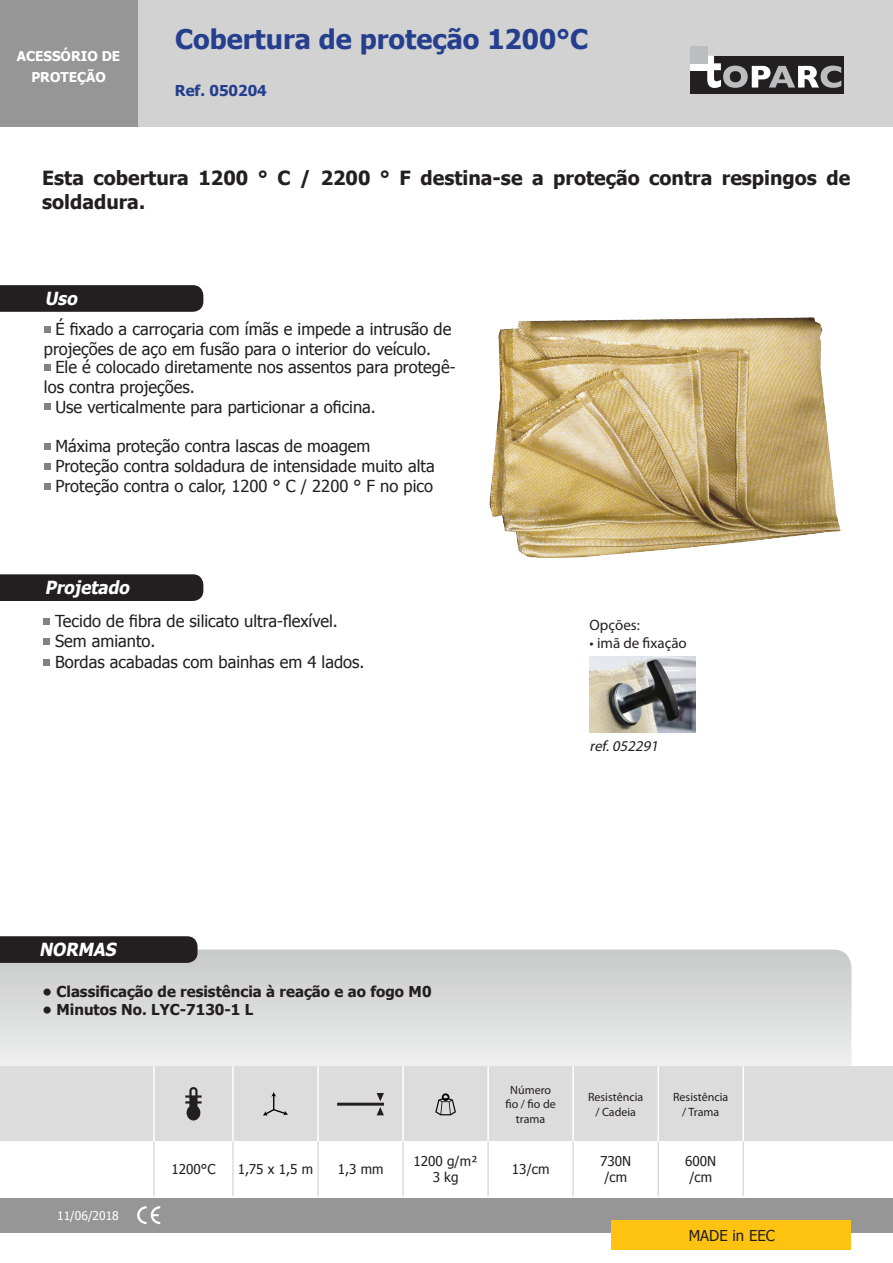
<style>
.page{position:relative;width:893px;height:1263px;background:#fff}
.page>*{position:absolute;margin:0;border:0;box-sizing:border-box;transform-origin:0 0}
.t1{font:700 27px "Tahoma";color:#253f8e}
.t2{font:700 19.5px/24px "Tahoma";color:#231f20}
.t3{font:italic 700 18px "Tahoma";color:#fff;scale:.95 1}
.t4{font:16.5px/19.8px "Tahoma";color:#231f20}
.t5{font:700 15px "Tahoma";color:#231f20}
.t6{font:15px "Myriad Pro";color:#231f20}
.t7{font:700 15px "Tahoma";color:#253f8e}
.t8{font:italic 15px "Myriad Pro";color:#231f20}
.t9{font:15px "Tahoma";color:#231f20}
.t10{font:13.5px "Tahoma";color:#231f20}
.t11{font:700 13.5px/21px "Tahoma";color:#fff;text-align:center}
.t12{font:12px/14.4px "Myriad Pro";color:#231f20;text-align:center}
.t13{font:12px "Tahoma";color:#fff}
</style>
<div class="page">
<div style="left:137px;top:0;width:756px;height:127px;background:#d2d2d2"></div>
<div style="left:0;top:1198px;width:893px;height:34px;background:#969696"></div>
<div style="left:0;top:0;width:137px;height:127px;background:#969696"></div>
<div style="left:611px;top:1220px;width:239px;height:30px;background:#fec210"></div>
<img style="left:489px;top:317px;width:352px;height:241px">
<svg style="left:0;top:949px;width:851px;height:117px;background:#dbdcdb"></svg>
<div style="left:0;top:1066px;width:893px;height:75px;background:#dcdcdc"></div>
<svg style="left:137px;top:1206px;width:23px;height:18px"></svg>
<div style="left:690px;top:56px;width:153px;height:37px;background:#231f20"></div>
<svg style="left:707px;top:56px;width:134px;height:32px"></svg>
<svg style="left:690px;top:63px;width:17px;height:7px"></svg>
<div style="left:690px;top:46px;width:17px;height:17px;background:#bcbdc0"></div>
<svg style="left:0;top:285px;width:203px;height:27px;background:#272324"></svg>
<div style="left:0;top:574px;width:203px;height:27px;background:#231f20"></div>
<div style="left:44px;top:326px;width:6px;height:7px;background:#808285"></div>
<svg style="left:44px;top:364px;width:6px;height:6px"></svg>
<svg style="left:44px;top:404px;width:6px;height:6px"></svg>
<div style="left:44px;top:443px;width:6px;height:7px;background:#808285"></div>
<svg style="left:44px;top:463px;width:6px;height:6px"></svg>
<svg style="left:44px;top:483px;width:6px;height:6px"></svg>
<svg style="left:44px;top:618px;width:6px;height:6px"></svg>
<svg style="left:44px;top:638px;width:6px;height:6px"></svg>
<svg style="left:44px;top:659px;width:6px;height:6px"></svg>
<svg style="left:0;top:936px;width:198px;height:27px;background:#272324"></svg>
<img style="left:590px;top:656px;width:106px;height:76px">
<hr style="left:153px;top:1066px;width:2px;height:75px;background:#fff">
<hr style="left:232px;top:1066px;width:2px;height:75px;background:#fff">
<hr style="left:153px;top:1141px;width:2px;height:55px;background:#dcdcdc">
<hr style="left:232px;top:1141px;width:2px;height:55px;background:#dcdcdc">
<hr style="left:317px;top:1141px;width:2px;height:55px;background:#dcdcdc">
<hr style="left:402px;top:1141px;width:2px;height:55px;background:#dcdcdc">
<hr style="left:487px;top:1141px;width:2px;height:55px;background:#dcdcdc">
<hr style="left:572px;top:1141px;width:2px;height:55px;background:#dcdcdc">
<hr style="left:657px;top:1141px;width:2px;height:55px;background:#dcdcdc">
<hr style="left:742px;top:1141px;width:2px;height:55px;background:#dcdcdc">
<hr style="left:317px;top:1066px;width:2px;height:75px;background:#fff">
<hr style="left:402px;top:1066px;width:2px;height:75px;background:#fff">
<hr style="left:487px;top:1066px;width:2px;height:75px;background:#fff">
<hr style="left:572px;top:1066px;width:2px;height:75px;background:#fff">
<hr style="left:657px;top:1066px;width:2px;height:75px;background:#fff">
<hr style="left:742px;top:1066px;width:2px;height:75px;background:#fff">
<svg style="left:185px;top:1087px;width:17px;height:33px"></svg>
<svg style="left:263px;top:1092px;width:25px;height:23px"></svg>
<hr style="left:337px;top:1103px;width:47px;height:3px;background:#231f20">
<svg style="left:377px;top:1093px;width:7px;height:8px"></svg>
<svg style="left:377px;top:1107px;width:7px;height:8px"></svg>
<svg style="left:435px;top:1093px;width:21px;height:22px"></svg>
<p class="t11" style="left:17px;top:45px;width:105px">ACESSÓRIO DE<br>PROTEÇÃO</p>
<p class="t1" style="left:175px;top:20px;width:415px">Cobertura de proteção 1200°C</p>
<p class="t7" style="left:175px;top:80px;width:93px">Ref. 050204</p>
<p class="t2" style="left:42px;top:165px;width:810px">Esta cobertura 1200 ° C / 2200 ° F destina-se a proteção contra respingos de soldadura.</p>
<p class="t3" style="left:45px;top:286px;width:39px">Uso</p>
<p class="t4" style="left:44px;top:319px;width:409px;text-indent:11px">É fixado a carroçaria com ímãs e impede a intrusão de projeções de aço em fusão para o interior do veículo.</p>
<p class="t4" style="left:44px;top:356px;width:413px;text-indent:11px">Ele é colocado diretamente nos assentos para protegê&shy;los contra projeções.</p>
<p class="t4" style="left:55px;top:396px;width:322px">Use verticalmente para particionar a oficina.</p>
<p class="t4" style="left:55px;top:436px;width:316px">Máxima proteção contra lascas de moagem</p>
<p class="t4" style="left:55px;top:455px;width:381px">Proteção contra soldadura de intensidade muito alta</p>
<p class="t4" style="left:55px;top:475px;width:379px">Proteção contra o calor, 1200 ° C / 2200 ° F no pico</p>
<p class="t3" style="left:45px;top:575px;width:94px">Projetado</p>
<p class="t4" style="left:55px;top:610px;width:284px">Tecido de fibra de silicato ultra-flexível.</p>
<p class="t4" style="left:55px;top:630px;width:102px">Sem amianto.</p>
<p class="t4" style="left:55px;top:651px;width:311px">Bordas acabadas com bainhas em 4 lados.</p>
<p class="t6" style="left:590px;top:615px;width:52px">Opções:</p>
<p class="t6" style="left:590px;top:633px;width:99px">• imã de fixação</p>
<p class="t8" style="left:590px;top:737px;width:73px">ref.052291</p>
<p class="t3" style="left:39px;top:937px;width:86px">NORMAS</p>
<p class="t5" style="left:43px;top:981px;width:391px">• Classificação de resistência à reação e ao fogo M0</p>
<p class="t5" style="left:43px;top:999px;width:212px">• Minutos No. LYC-7130-1 L</p>
<p class="t13" style="left:57px;top:1207px;width:63px">11/06/2018</p>
<p class="t10" style="left:171px;top:1160px;width:45px">1200°C</p>
<p class="t10" style="left:238px;top:1160px;width:77px">1,75 x 1,5 m</p>
<p class="t10" style="left:338px;top:1160px;width:47px">1,3 mm</p>
<p class="t10" style="left:413px;top:1152px;width:66px">1200 g/m²</p>
<p class="t10" style="left:433px;top:1168px;width:27px">3 kg</p>
<p class="t12" style="left:510px;top:1082px;width:42px">Número</p>
<p class="t12" style="left:505px;top:1097px;width:52px">fio / fio de trama</p>
<p class="t10" style="left:512px;top:1160px;width:39px">13/cm</p>
<p class="t12" style="left:588px;top:1090px;width:57px">Resistência</p>
<p class="t12" style="left:595px;top:1104px;width:42px">/ Cadeia</p>
<p class="t10" style="left:600px;top:1152px;width:33px">730N</p>
<p class="t10" style="left:604px;top:1168px;width:24px">/cm</p>
<p class="t12" style="left:673px;top:1090px;width:57px">Resistência</p>
<p class="t12" style="left:682px;top:1104px;width:39px">/ Trama</p>
<p class="t10" style="left:685px;top:1152px;width:33px">600N</p>
<p class="t10" style="left:689px;top:1168px;width:24px">/cm</p>
<p class="t9" style="left:689px;top:1225px;width:88px">MADE in EEC</p>
</div>
